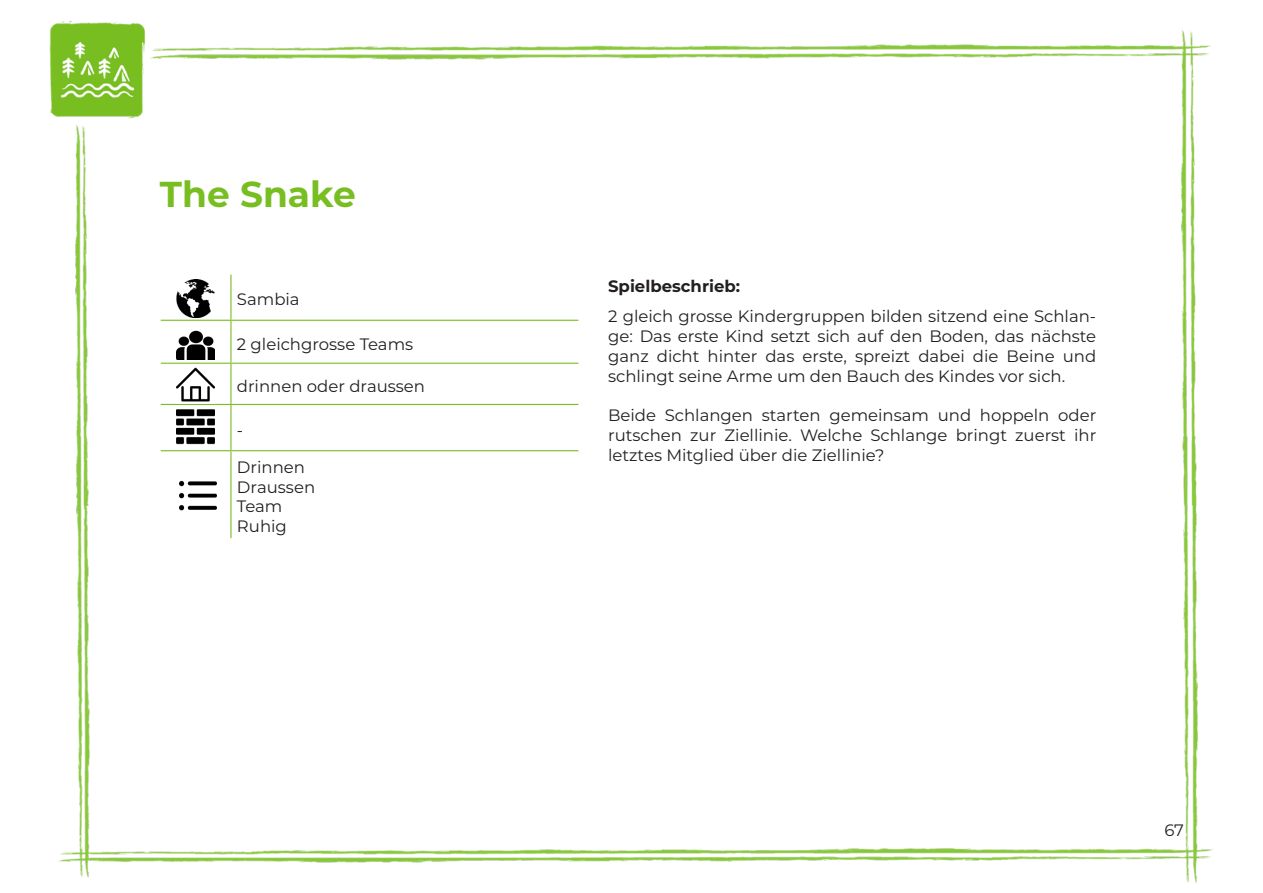
<style>
.page{position:relative;width:1263px;height:893px;background:#fff}
.page>*{position:absolute;margin:0;border:0;box-sizing:border-box;transform-origin:0 0}
.Überschrift{font:700 36px "Montserrat";color:#78be21}
.t1{font:16.5px/19.8px "Montserrat";color:#231f20;text-align:justify}
.t2{font:700 16.5px "Montserrat";color:#231f20}
</style>
<div class="page">
<img style="left:49px;top:21px;width:1164px;height:863px">
<hr style="left:230px;top:275px;width:1px;height:45px;background:#78be21">
<hr style="left:161px;top:320px;width:70px;height:1px;background:#78be21">
<hr style="left:231px;top:320px;width:347px;height:1px;background:#78be21">
<hr style="left:230px;top:321px;width:1px;height:42px;background:#78be21">
<hr style="left:161px;top:363px;width:70px;height:1px;background:#78be21">
<hr style="left:231px;top:363px;width:347px;height:1px;background:#78be21">
<hr style="left:230px;top:364px;width:1px;height:40px;background:#78be21">
<hr style="left:161px;top:404px;width:70px;height:1px;background:#78be21">
<hr style="left:231px;top:404px;width:347px;height:1px;background:#78be21">
<hr style="left:230px;top:405px;width:1px;height:45px;background:#78be21">
<hr style="left:161px;top:450px;width:70px;height:1px;background:#78be21">
<hr style="left:231px;top:450px;width:347px;height:1px;background:#78be21">
<hr style="left:230px;top:451px;width:1px;height:87px;background:#78be21">
<img style="left:177px;top:280px;width:38px;height:38px">
<img style="left:176px;top:328px;width:39px;height:31px">
<img style="left:177px;top:366px;width:38px;height:38px">
<img style="left:176px;top:407px;width:38px;height:38px">
<img style="left:179px;top:477px;width:38px;height:37px">
<p class="Überschrift" style="left:160px;top:169px;width:197px">The Snake</p>
<p class="t1" style="left:237px;top:289px;width:64px">Sambia</p>
<p class="t1" style="left:237px;top:333px;width:178px">2 gleichgrosse Teams</p>
<p class="t1" style="left:237px;top:375px;width:190px">drinnen oder draussen</p>
<p class="t1" style="left:237px;top:419px;width:8px">-</p>
<p class="t1" style="left:237px;top:456px;width:70px">Drinnen</p>
<p class="t1" style="left:237px;top:476px;width:80px">Draussen</p>
<p class="t1" style="left:237px;top:496px;width:47px">Team</p>
<p class="t1" style="left:237px;top:516px;width:51px">Ruhig</p>
<p class="t2" style="left:608px;top:275px;width:134px">Spielbeschrieb:</p>
<p class="t1" style="left:608px;top:306px;width:490px">2 gleich grosse Kindergruppen bilden sitzend eine Schlan&shy;ge: Das erste Kind setzt sich auf den Boden, das nächste ganz dicht hinter das erste, spreizt dabei die Beine und schlingt seine Arme um den Bauch des Kindes vor sich.</p>
<p class="t1" style="left:608px;top:405px;width:490px">Beide Schlangen starten gemeinsam und hoppeln oder rutschen zur Ziellinie. Welche Schlange bringt zuerst ihr letztes Mitglied über die Ziellinie?</p>
<p class="t1" style="left:1164px;top:820px;width:21px">67</p>
</div>
